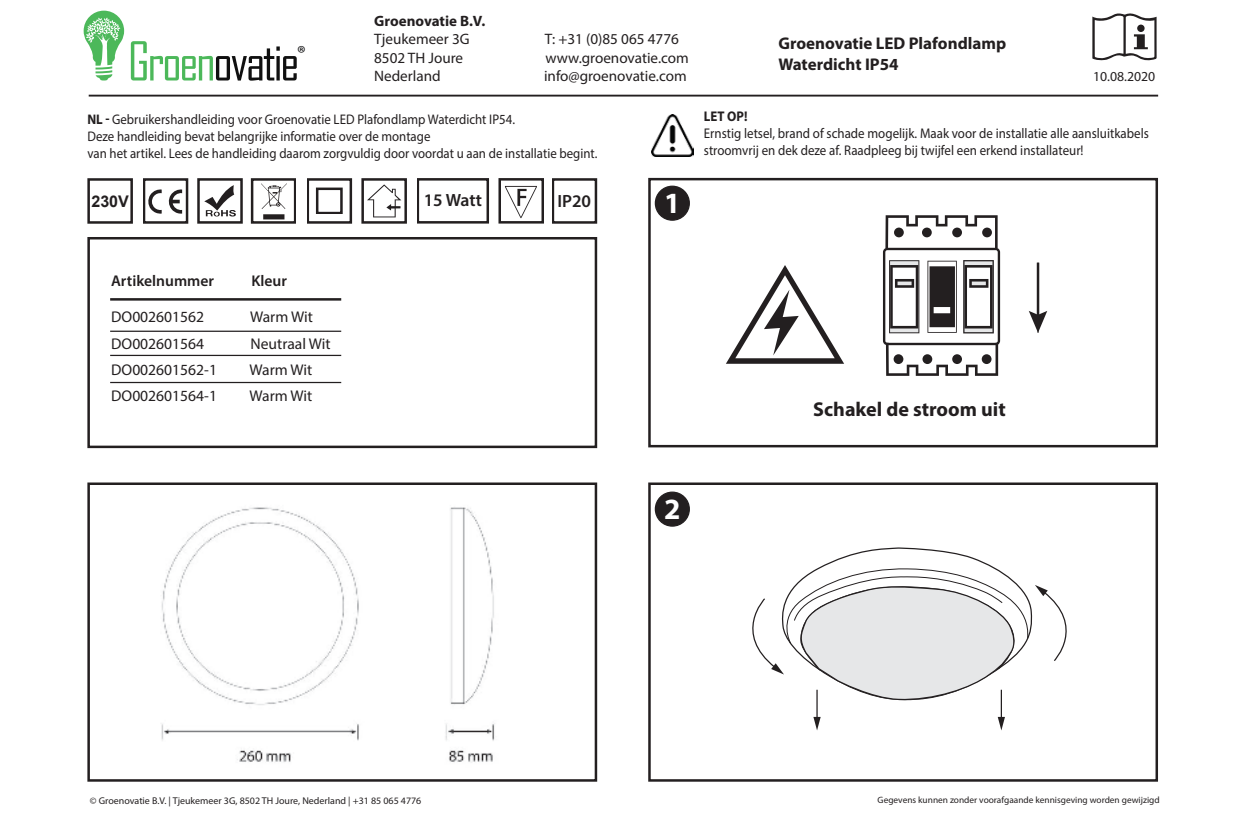
<style>
.page{position:relative;width:1247px;height:817px;background:#fff}
.page>*{position:absolute;margin:0;border:0;box-sizing:border-box;transform-origin:0 0}
.t1{font:51.5px "Agency FB";letter-spacing:-.045em;color:#101010}
.t2{font:700 29.5px "Myriad Pro";color:#fff}
.t3{font:20.62px "Myriad Pro";color:#161617}
.t4{font:700 20.12px "Myriad Pro";color:#231f20}
.t5{font:600 17.75px "Myriad Pro";color:#231f20}
.t6{font:700 17px/20.4px "Myriad Pro";color:#231f20}
.t7{font:700 16.12px "Arial";color:#231f20}
.t8{font:15.62px "Myriad Pro";color:#231f20}
.t9{font:600 15.62px "Myriad Pro";color:#231f20}
.t10{font:15.12px "Myriad Pro";color:#231f20}
.t11{font:700 15px "Myriad Pro";color:#231f20}
.t12{font:14px/16.8px "Myriad Pro";color:#231f20;scale:.92 1}
.t13{font:700 14px "Myriad Pro";color:#231f20;scale:.92 1}
.t14{font:13.75px "Myriad Pro";color:#231f20}
.t15{font:9.88px "Myriad Pro";color:#231f20}
.t16{font:9.25px "Myriad Pro";color:#231f20}
.s1{color:#4cb85a}
.s2{font-weight:700}
</style>
<div class="page">
<img style="left:161px;top:507px;width:334px;height:256px">
<div style="left:498px;top:178px;width:45px;height:46px;border:2px solid #231f20"></div>
<hr style="left:89px;top:95px;width:1069px;height:2px;background:#231f20">
<div style="left:87px;top:237px;width:510px;height:211px;border:2px solid #231f20"></div>
<div style="left:87px;top:482px;width:510px;height:300px;border:2px solid #231f20"></div>
<svg style="left:1092px;top:13px;width:64px;height:48px"></svg>
<div style="left:1137px;top:25px;width:7px;height:7px;background:#231f20;border-radius:50%"></div>
<div style="left:361px;top:178px;width:46px;height:46px;border:2px solid #231f20"></div>
<div style="left:417px;top:178px;width:72px;height:46px;border:2px solid #231f20"></div>
<div style="left:307px;top:178px;width:45px;height:46px;border:2px solid #231f20"></div>
<div style="left:87px;top:178px;width:46px;height:46px;border:2px solid #231f20"></div>
<div style="left:251px;top:178px;width:45px;height:46px;border:2px solid #231f20"></div>
<div style="left:143px;top:178px;width:45px;height:46px;border:2px solid #231f20"></div>
<svg style="left:261px;top:183px;width:26px;height:36px"></svg>
<svg style="left:168px;top:189px;width:14px;height:25px"></svg>
<svg style="left:148px;top:189px;width:14px;height:25px"></svg>
<div style="left:197px;top:178px;width:46px;height:46px;border:2px solid #231f20"></div>
<svg style="left:204px;top:185px;width:32px;height:32px"></svg>
<div style="left:552px;top:178px;width:45px;height:46px;border:2px solid #231f20"></div>
<svg style="left:367px;top:184px;width:34px;height:33px"></svg>
<div style="left:316px;top:188px;width:27px;height:26px;border:2px solid #231f20"></div>
<hr style="left:110px;top:298px;width:231px;height:3px;background:#231f20">
<hr style="left:110px;top:331px;width:231px;height:1px;background:#231f20">
<hr style="left:110px;top:355px;width:231px;height:1px;background:#231f20">
<hr style="left:110px;top:382px;width:231px;height:1px;background:#231f20">
<svg style="left:505px;top:186px;width:32px;height:32px"></svg>
<img style="left:83px;top:10px;width:60px;height:87px">
<svg style="left:84px;top:11px;width:40px;height:70px"></svg>
<svg style="left:752px;top:547px;width:315px;height:183px"></svg>
<img style="left:651px;top:115px;width:42px;height:42px">
<div style="left:648px;top:178px;width:509px;height:269px;border:2px solid #231f20"></div>
<div style="left:648px;top:482px;width:509px;height:300px;border:2px solid #231f20"></div>
<svg style="left:726px;top:265px;width:118px;height:99px"></svg>
<svg style="left:883px;top:215px;width:117px;height:161px"></svg>
<hr style="left:1036px;top:263px;width:3px;height:55px;background:#231f20">
<svg style="left:1029px;top:311px;width:18px;height:22px"></svg>
<div style="left:655px;top:186px;width:34px;height:34px;background:#231f20;border-radius:50%"></div>
<div style="left:654px;top:186px;width:36px;height:35px;border:1px solid #231f20;border-radius:50%"></div>
<div style="left:655px;top:492px;width:34px;height:34px;background:#231f20;border-radius:50%"></div>
<div style="left:654px;top:492px;width:36px;height:35px;border:1px solid #231f20;border-radius:50%"></div>
<h1 class="t1" style="left:128px;top:33px;width:173px"><span class="s1">Groen</span>ovatie</h1>
<h3 class="t3" style="left:297px;top:44px;width:10px">®</h3>
<p class="t11" style="left:374px;top:15px;width:113px">Groenovatie B.V.</p>
<p class="t10" style="left:374px;top:33px;width:97px">Tjeukemeer 3G</p>
<p class="t10" style="left:545px;top:33px;width:135px">T: +31 (0)85 065 4776</p>
<p class="t10" style="left:374px;top:51px;width:90px">8502 TH Joure</p>
<p class="t10" style="left:545px;top:51px;width:145px">www.groenovatie.com</p>
<p class="t10" style="left:374px;top:69px;width:68px">Nederland</p>
<p class="t10" style="left:544px;top:69px;width:144px">info@groenovatie.com</p>
<p class="t14" style="left:1093px;top:71px;width:64px">10.08.2020</p>
<p class="t6" style="left:778px;top:35px;width:229px">Groenovatie LED Plafondlamp<br>Waterdicht IP54</p>
<p class="t12" style="left:87px;top:112px;width:556px"><span class="s2">NL -</span> Gebruikershandleiding voor Groenovatie LED Plafondlamp Waterdicht IP54.<br>Deze handleiding bevat belangrijke informatie over de montage<br>van het artikel. Lees de handleiding daarom zorgvuldig door voordat u aan de installatie begint.</p>
<p class="t7" style="left:91px;top:192px;width:39px">230V</p>
<p class="t5" style="left:424px;top:190px;width:60px">15 Watt</p>
<p class="t5" style="left:557px;top:190px;width:35px">IP20</p>
<p class="t9" style="left:111px;top:271px;width:104px">Artikelnummer</p>
<p class="t9" style="left:251px;top:271px;width:37px">Kleur</p>
<p class="t8" style="left:111px;top:311px;width:95px">DO002601562</p>
<p class="t8" style="left:250px;top:311px;width:64px">Warm Wit</p>
<p class="t8" style="left:111px;top:337px;width:95px">DO002601564</p>
<p class="t8" style="left:250px;top:337px;width:81px">Neutraal Wit</p>
<p class="t8" style="left:111px;top:363px;width:107px">DO002601562-1</p>
<p class="t8" style="left:249px;top:363px;width:64px">Warm Wit</p>
<p class="t8" style="left:111px;top:389px;width:107px">DO002601564-1</p>
<p class="t8" style="left:249px;top:389px;width:64px">Warm Wit</p>
<h2 class="t2" style="left:664px;top:192px;width:18px">1</h2>
<p class="t13" style="left:704px;top:111px;width:49px">LET OP!</p>
<p class="t12" style="left:704px;top:126px;width:485px">Ernstig letsel, brand of schade mogelijk. Maak voor de installatie alle aansluitkabels stroomvrij en dek deze af. Raadpleeg bij twijfel een erkend installateur!</p>
<h2 class="t2" style="left:664px;top:498px;width:18px">2</h2>
<h3 class="t4" style="left:813px;top:402px;width:194px">Schakel de stroom uit</h3>
<p class="t15" style="left:90px;top:797px;width:333px">© Groenovatie B.V. | Tjeukemeer 3G, 8502 TH Joure, Nederland | +31 85 065 4776</p>
<p class="t16" style="left:877px;top:796px;width:284px">Gegevens kunnen zonder voorafgaande kennisgeving worden gewijzigd</p>
</div>
